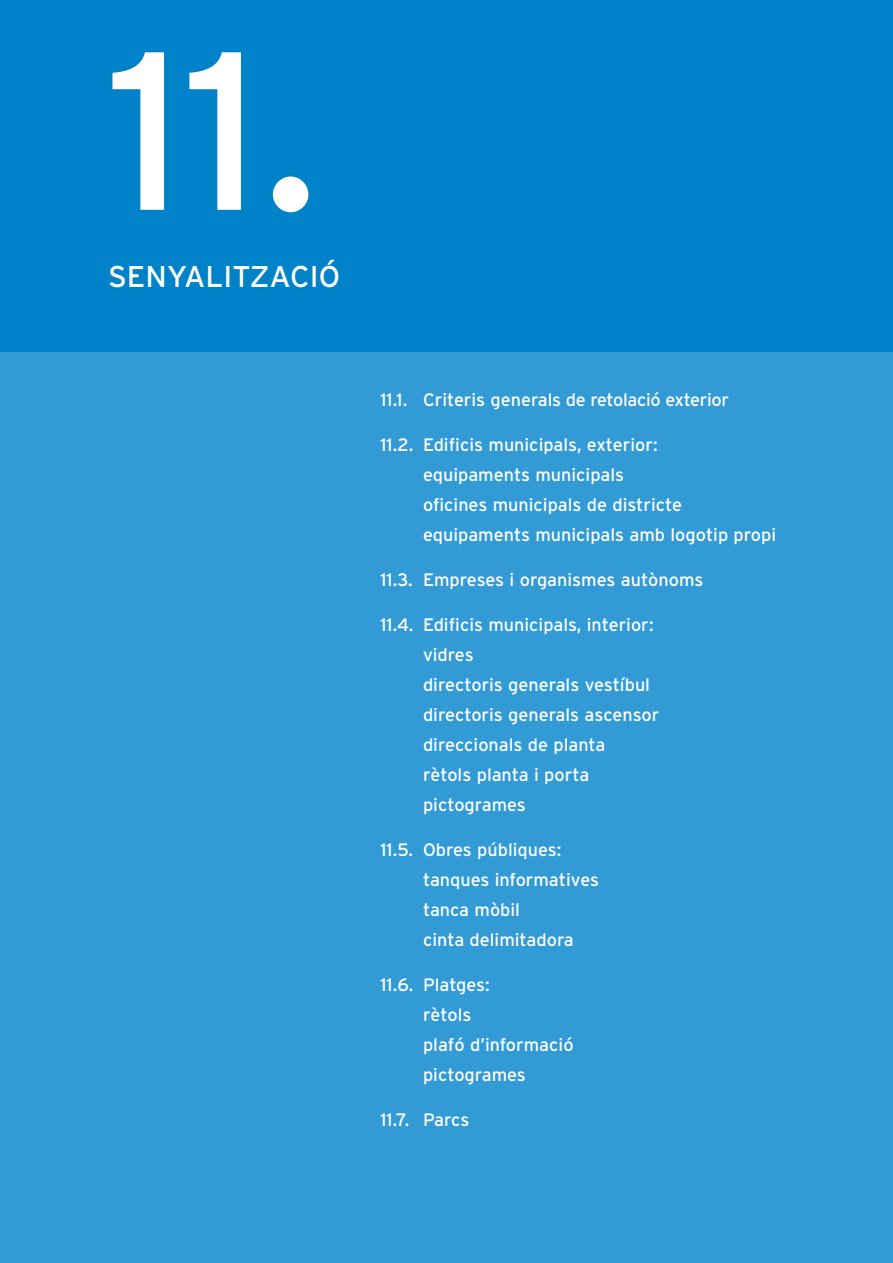
<style>
.page{position:relative;width:893px;height:1263px;background:#fff}
.page>*{position:absolute;margin:0;border:0;box-sizing:border-box;transform-origin:0 0}
.t1{font:225px "Interstate";color:#fff}
.t2{font:30px "Interstate";color:#fff}
.t3{font:18px/30px "Interstate";color:#fff}
.t4{font:18px "Interstate";letter-spacing:-.02em;color:#fff}
</style>
<div class="page">
<div style="left:0;top:351px;width:892px;height:912px;background:#329bd5"></div>
<div style="left:0;top:0;width:892px;height:351px;background:#0082c8"></div>
<h1 class="t1" style="left:108px;top:46px;width:212px">11.</h1>
<h2 class="t2" style="left:108px;top:265px;width:233px">SENYALITZACIÓ</h2>
<p class="t4" style="left:380px;top:393px;width:350px">11.1. Criteris generals de retolació exterior</p>
<p class="t3" style="left:423px;top:431px;width:355px;text-indent:-43px">11.2. Edificis municipals, exterior:<br>equipaments municipals<br>oficines municipals de districte equipaments municipals amb logotip propi</p>
<p class="t3" style="left:380px;top:566px;width:324px">11.3. Empreses i organismes autònoms</p>
<p class="t3" style="left:423px;top:611px;width:238px;text-indent:-43px">11.4. Edificis municipals, interior: vidres<br>directoris generals vestíbul directoris generals ascensor direccionals de planta<br>rètols planta i porta pictogrames</p>
<p class="t3" style="left:423px;top:836px;width:178px;text-indent:-43px">11.5. Obres públiques: tanques informatives tanca mòbil<br>cinta delimitadora</p>
<p class="t3" style="left:423px;top:971px;width:152px;text-indent:-43px">11.6. Platges:<br>rètols<br>plafó d’informació pictogrames</p>
<p class="t3" style="left:380px;top:1106px;width:90px">11.7. Parcs</p>
</div>
